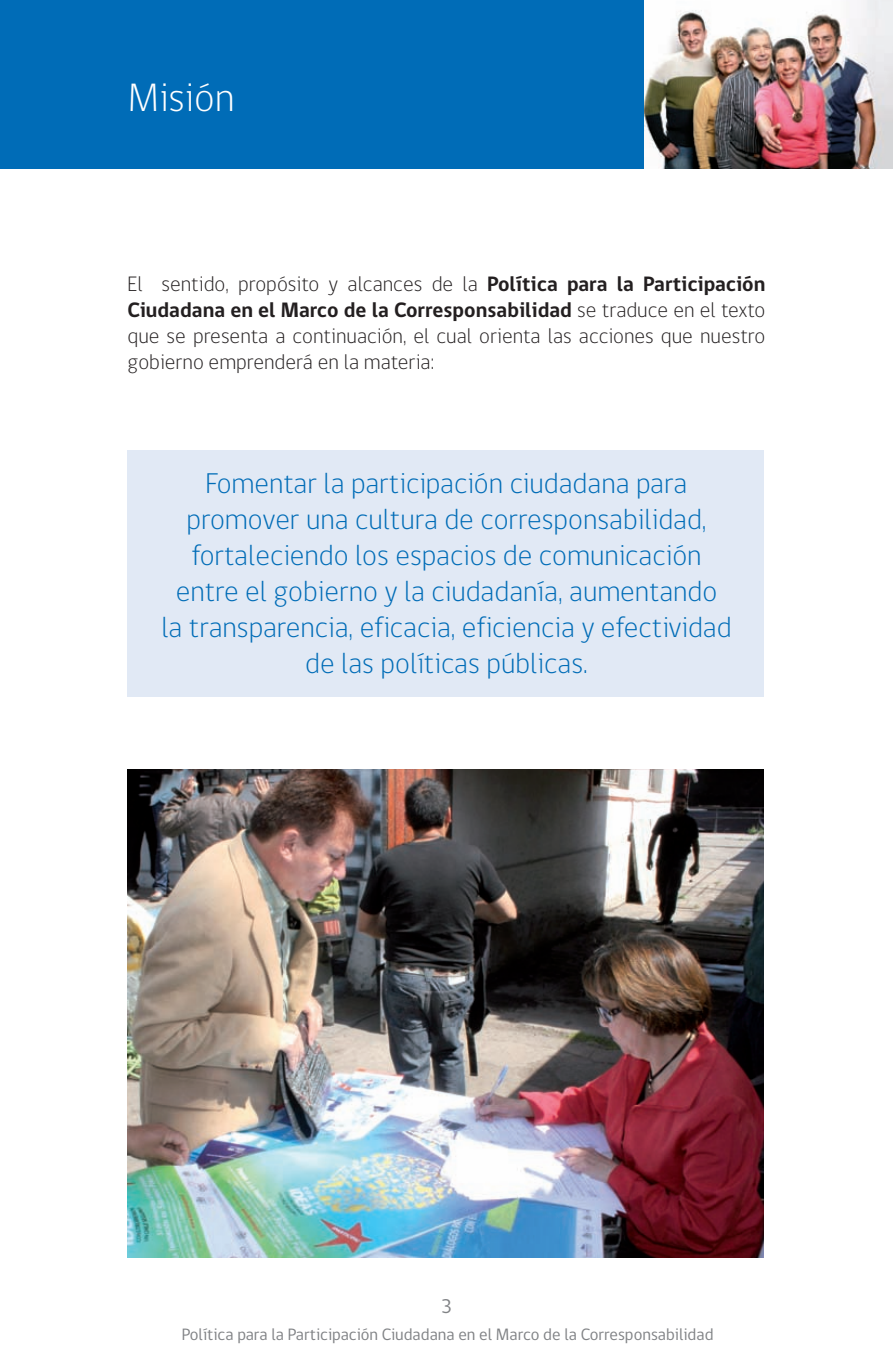
<style>
.page{position:relative;width:893px;height:1372px;background:#fff}
.page>*{position:absolute;margin:0;border:0;box-sizing:border-box;transform-origin:0 0}
.t1{font:300 40.5px "gob CL";color:#fff}
.t2{font:300 29.25px/36px "gob CL";color:#006cb7;text-align:center}
.t3{font:300 21.38px/25.9px "gob CL";color:#231f20;text-align:justify}
.t4{font:20.25px "gob CL";color:#808285}
.t5{font:16.88px "gob CL";color:#808285}
.s1{font-weight:700}
</style>
<div class="page">
<div style="left:0;top:0;width:892px;height:168px;background:#006cb7"></div>
<img style="left:644px;top:0;width:249px;height:168px">
<div style="left:128px;top:450px;width:636px;height:246px;background:#e1e9f5"></div>
<img style="left:128px;top:769px;width:636px;height:487px">
<h1 class="t1" style="left:128px;top:70px;width:109px">Misión</h1>
<p class="t3" style="left:128px;top:271px;width:639px">El sentido, propósito y alcances de la <span class="s1">Política para la Participación Ciudadana en el Marco de la Corresponsabilidad</span> se traduce en el texto que se presenta a continuación, el cual orienta las acciones que nuestro gobierno emprenderá en la materia:</p>
<p class="t2" style="left:161px;top:465px;width:572px">Fomentar la participación ciudadana para promover una cultura de corresponsabilidad, fortaleciendo los espacios de comunicación entre el gobierno y la ciudadanía, aumentando<br>la transparencia, eficacia, eficiencia y efectividad de las políticas públicas.</p>
<p class="t4" style="left:441px;top:1292px;width:12px">3</p>
<p class="t5" style="left:182px;top:1322px;width:533px">Política para la Participación Ciudadana en el Marco de la Corresponsabilidad</p>
</div>
